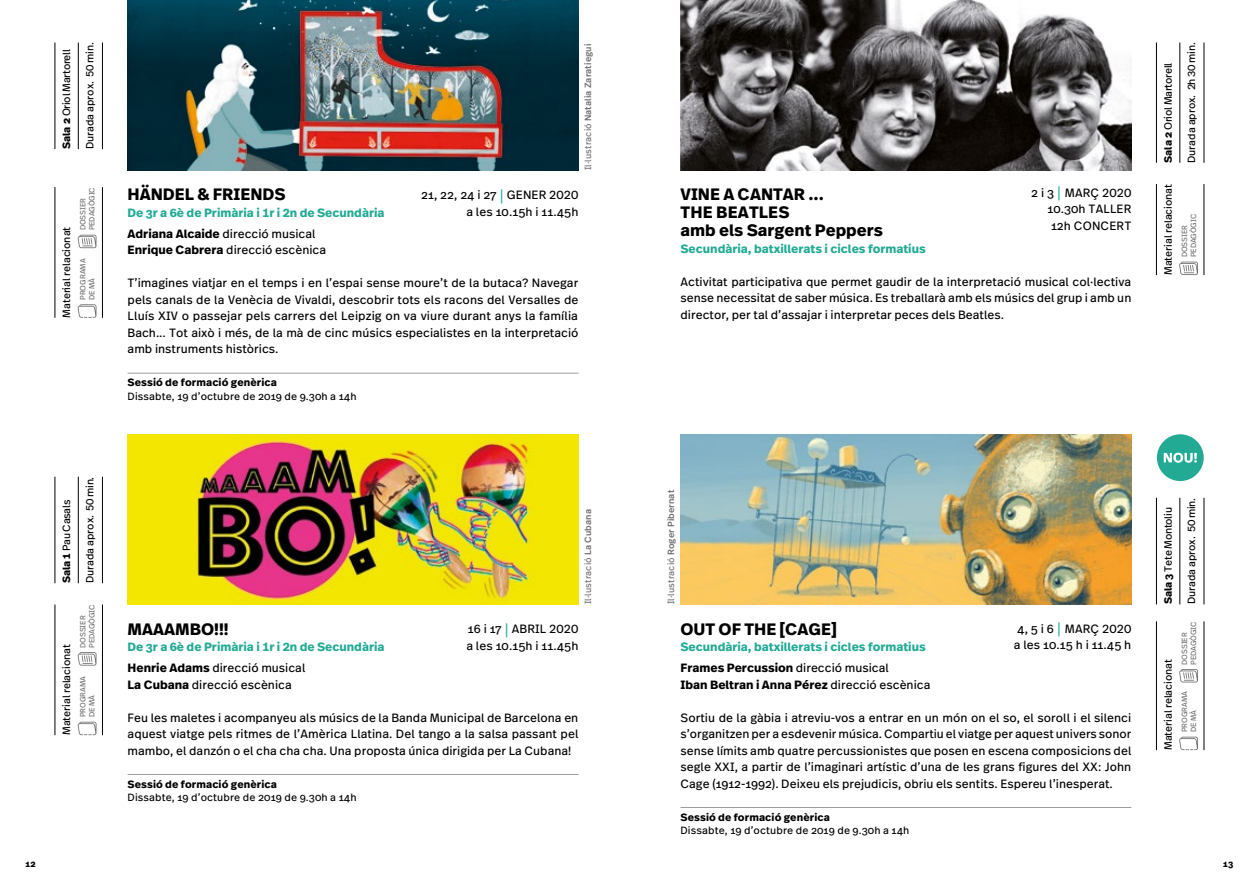
<style>
.page{position:relative;width:1259px;height:893px;background:#fff}
.page>*{position:absolute;margin:0;border:0;box-sizing:border-box;transform-origin:0 0}
.t1{font:700 16.5px/18px "Real Text Pro";color:#000}
.t2{font:12px/16.5px "Real Text Pro";color:#000;text-align:justify}
.t3{font:700 12px/21px "Real Text Pro";color:#23aa95}
.t4{font:700 12px "Real Text Pro";color:#000}
.t5{font:10.5px "Real Text Pro";letter-spacing:-.01em;color:#000}
.t6{font:10.5px "Real Text Pro";letter-spacing:.01em;color:#000}
.t7{font:700 10.5px "Real Text Pro";letter-spacing:.01em;color:#000}
.t8{font:10.5px "Real Text Pro";letter-spacing:-.03em;color:#000}
.t9{font:500 9px "Real Text Pro";letter-spacing:.01em;color:#706f6f}
.t10{font:9px "Real Text Pro";letter-spacing:.01em;color:#706f6f}
.t11{font:700 9px "Real Text Pro";color:#000}
.t12{font:7.5px/9px "Real Text Pro";letter-spacing:-.01em;color:#706f6f}
.s1{font-weight:700}
.s2{font-weight:400}
.s3{color:#000}
.s4{font-weight:400;color:#000}
.s5{font-size:15px;color:#23aa95}
.s6{font-weight:500}
</style>
<div class="page">
<hr style="left:680px;top:807px;width:451px;height:1px;background:#9d9d9c">
<hr style="left:1156px;top:43px;width:1px;height:120px;background:#000">
<hr style="left:1179px;top:43px;width:1px;height:120px;background:#000">
<hr style="left:1203px;top:43px;width:1px;height:120px;background:#000">
<hr style="left:1156px;top:498px;width:1px;height:106px;background:#000">
<hr style="left:1179px;top:498px;width:1px;height:106px;background:#000">
<hr style="left:1203px;top:498px;width:1px;height:106px;background:#000">
<div style="left:1157px;top:434px;width:46px;height:47px;background:#23aa95;border-radius:50%"></div>
<svg style="left:1163px;top:453px;width:33px;height:10px"></svg>
<hr style="left:128px;top:774px;width:450px;height:1px;background:#9d9d9c">
<hr style="left:128px;top:373px;width:450px;height:1px;background:#9d9d9c">
<hr style="left:55px;top:43px;width:1px;height:106px;background:#000">
<hr style="left:78px;top:43px;width:1px;height:106px;background:#000">
<hr style="left:102px;top:43px;width:1px;height:106px;background:#000">
<hr style="left:55px;top:477px;width:1px;height:106px;background:#000">
<hr style="left:78px;top:477px;width:1px;height:106px;background:#000">
<hr style="left:102px;top:477px;width:1px;height:106px;background:#000">
<svg style="left:78px;top:722px;width:18px;height:13px"></svg>
<svg style="left:78px;top:652px;width:18px;height:14px"></svg>
<hr style="left:55px;top:604px;width:1px;height:131px;background:#000">
<hr style="left:102px;top:604px;width:1px;height:131px;background:#000">
<img style="left:128px;top:0;width:450px;height:170px">
<img style="left:128px;top:434px;width:450px;height:170px">
<img style="left:680px;top:0;width:451px;height:170px">
<svg style="left:1179px;top:737px;width:19px;height:13px"></svg>
<hr style="left:1156px;top:621px;width:1px;height:129px;background:#000">
<hr style="left:1203px;top:621px;width:1px;height:129px;background:#000">
<svg style="left:78px;top:304px;width:18px;height:14px"></svg>
<svg style="left:78px;top:235px;width:18px;height:13px"></svg>
<hr style="left:55px;top:187px;width:1px;height:131px;background:#000">
<hr style="left:102px;top:187px;width:1px;height:131px;background:#000">
<hr style="left:1156px;top:184px;width:1px;height:91px;background:#000">
<hr style="left:1203px;top:184px;width:1px;height:91px;background:#000">
<svg style="left:1179px;top:262px;width:19px;height:13px"></svg>
<svg style="left:1179px;top:669px;width:19px;height:13px"></svg>
<img style="left:680px;top:434px;width:451px;height:170px">
<p class="t8" style="left:59px;top:149px;width:101px;rotate:-90deg"><span class="s1">Sala 2</span> Oriol Martorell</p>
<p class="t5" style="left:83px;top:149px;width:108px;rotate:-90deg">Durada aprox. 50 min.</p>
<p class="t5" style="left:59px;top:318px;width:92px;rotate:-90deg">Material relacionat</p>
<p class="t12" style="left:78px;top:230px;width:45px;rotate:-90deg">DOSSIER<br>PEDAGÒGIC</p>
<p class="t12" style="left:78px;top:300px;width:43px;rotate:-90deg">PROGRAMA<br>DE MÀ</p>
<p class="t8" style="left:59px;top:583px;width:85px;rotate:-90deg"><span class="s1">Sala 1</span> Pau Casals</p>
<p class="t5" style="left:59px;top:735px;width:92px;rotate:-90deg">Material relacionat</p>
<p class="t5" style="left:83px;top:583px;width:108px;rotate:-90deg">Durada aprox. 50 min.</p>
<p class="t12" style="left:78px;top:648px;width:45px;rotate:-90deg">DOSSIER<br>PEDAGÒGIC</p>
<p class="t12" style="left:78px;top:717px;width:43px;rotate:-90deg">PROGRAMA<br>DE MÀ</p>
<p class="t9" style="left:581px;top:170px;width:128px;rotate:-90deg"><span class="s2">Il·lustració</span> Natalia Zaratiegui</p>
<h1 class="t1" style="left:128px;top:185px;width:159px">HÄNDEL &amp; FRIENDS</h1>
<p class="t3" style="left:128px;top:202px;width:258px">De 3r a 6è de Primària i 1r i 2n de Secundària<br><span class="s3">Adriana Alcaide</span> <span class="s4">direcció musical</span></p>
<p class="t2" style="left:128px;top:242px;width:200px"><span class="s1">Enrique Cabrera</span> direcció escènica</p>
<p class="t2" style="left:128px;top:275px;width:452px">T’imagines viatjar en el temps i en l’espai sense moure’t de la butaca? Navegar pels canals de la Venècia de Vivaldi, descobrir tots els racons del Versalles de Lluís XIV o passejar pels carrers del Leipzig on va viure durant anys la família Bach... Tot això i més, de la mà de cinc músics especialistes en la interpretació amb instruments històrics.</p>
<p class="t7" style="left:128px;top:375px;width:151px">Sessió de formació genèrica</p>
<p class="t6" style="left:128px;top:389px;width:230px">Dissabte, 19 d’octubre de 2019 de 9.30h a 14h</p>
<p class="t2" style="left:421px;top:186px;width:159px;text-align:right">21, 22, 24 i 27 <span class="s5">|</span> GENER 2020 a les 10.15h i 11.45h</p>
<p class="t10" style="left:582px;top:604px;width:96px;rotate:-90deg">Il·lustració <span class="s6">La Cubana</span></p>
<h1 class="t1" style="left:128px;top:619px;width:103px">MAAAMBO!!!</h1>
<p class="t3" style="left:128px;top:636px;width:258px">De 3r a 6è de Primària i 1r i 2n de Secundària<br><span class="s3">Henrie Adams</span> <span class="s4">direcció musical</span></p>
<p class="t2" style="left:128px;top:676px;width:166px"><span class="s1">La Cubana</span> direcció escènica</p>
<p class="t2" style="left:128px;top:709px;width:452px">Feu les maletes i acompanyeu als músics de la Banda Municipal de Barcelona en aquest viatge pels ritmes de l’Amèrica Llatina. Del tango a la salsa passant pel mambo, el danzón o el cha cha cha. Una proposta única dirigida per La Cubana!</p>
<p class="t7" style="left:128px;top:776px;width:151px">Sessió de formació genèrica</p>
<p class="t6" style="left:128px;top:790px;width:230px">Dissabte, 19 d’octubre de 2019 de 9.30h a 14h</p>
<p class="t2" style="left:466px;top:620px;width:114px">16 i 17 <span class="s5">|</span> ABRIL 2020 a les 10.15h i 11.45h</p>
<p class="t2" style="left:1031px;top:184px;width:102px;text-align:right">2 i 3 <span class="s5">|</span> MARÇ 2020<br>10.30h TALLER<br>12h CONCERT</p>
<h1 class="t1" style="left:680px;top:185px;width:204px">VINE A CANTAR ...<br>THE BEATLES<br>amb els Sargent Peppers</h1>
<p class="t3" style="left:680px;top:238px;width:247px">Secundària, batxillerats i cicles formatius</p>
<p class="t2" style="left:680px;top:273px;width:452px">Activitat participativa que permet gaudir de la interpretació musical col·lectiva sense necessitat de saber música. Es treballarà amb els músics del grup i amb un director, per tal d’assajar i interpretar peces dels Beatles.</p>
<p class="t8" style="left:1160px;top:163px;width:101px;rotate:-90deg"><span class="s1">Sala 2</span> Oriol Martorell</p>
<p class="t5" style="left:1160px;top:275px;width:92px;rotate:-90deg">Material relacionat</p>
<p class="t5" style="left:1184px;top:163px;width:122px;rotate:-90deg">Durada aprox. 2h 30 min.</p>
<p class="t12" style="left:1179px;top:257px;width:45px;rotate:-90deg">DOSSIER<br>PEDAGÒGIC</p>
<p class="t9" style="left:664px;top:604px;width:116px;rotate:-90deg"><span class="s2">Il·lustració</span> Roger Pibernat</p>
<h1 class="t1" style="left:680px;top:619px;width:158px">OUT OF THE [CAGE]</h1>
<p class="t3" style="left:680px;top:636px;width:247px">Secundària, batxillerats i cicles formatius<br><span class="s3">Frames Percussion</span> <span class="s4">direcció musical</span></p>
<p class="t4" style="left:680px;top:676px;width:251px">Iban Beltran i Anna Pérez <span class="s2">direcció escènica</span></p>
<p class="t2" style="left:680px;top:709px;width:452px">Sortiu de la gàbia i atreviu-vos a entrar en un món on el so, el soroll i el silenci s’organitzen per a esdevenir música. Compartiu el viatge per aquest univers sonor sense límits amb quatre percussionistes que posen en escena composicions del segle XXI, a partir de l’imaginari artístic d’una de les grans figures del XX: John Cage (1912-1992). Deixeu els prejudicis, obriu els sentits. Espereu l’inesperat.</p>
<p class="t7" style="left:680px;top:809px;width:151px">Sessió de formació genèrica</p>
<p class="t6" style="left:680px;top:823px;width:230px">Dissabte, 19 d’octubre de 2019 de 9.30h a 14h</p>
<p class="t2" style="left:1013px;top:620px;width:119px">4, 5 i 6 <span class="s5">|</span> MARÇ 2020 a les 10.15 h i 11.45 h</p>
<p class="t8" style="left:1160px;top:604px;width:99px;rotate:-90deg"><span class="s1">Sala 3</span> Tete Montoliu</p>
<p class="t5" style="left:1184px;top:604px;width:108px;rotate:-90deg">Durada aprox. 50 min.</p>
<p class="t5" style="left:1160px;top:750px;width:92px;rotate:-90deg">Material relacionat</p>
<p class="t12" style="left:1179px;top:665px;width:45px;rotate:-90deg">DOSSIER<br>PEDAGÒGIC</p>
<p class="t12" style="left:1179px;top:732px;width:43px;rotate:-90deg">PROGRAMA<br>DE MÀ</p>
<p class="t11" style="left:26px;top:858px;width:12px">12</p>
<p class="t11" style="left:1223px;top:858px;width:12px">13</p>
</div>
